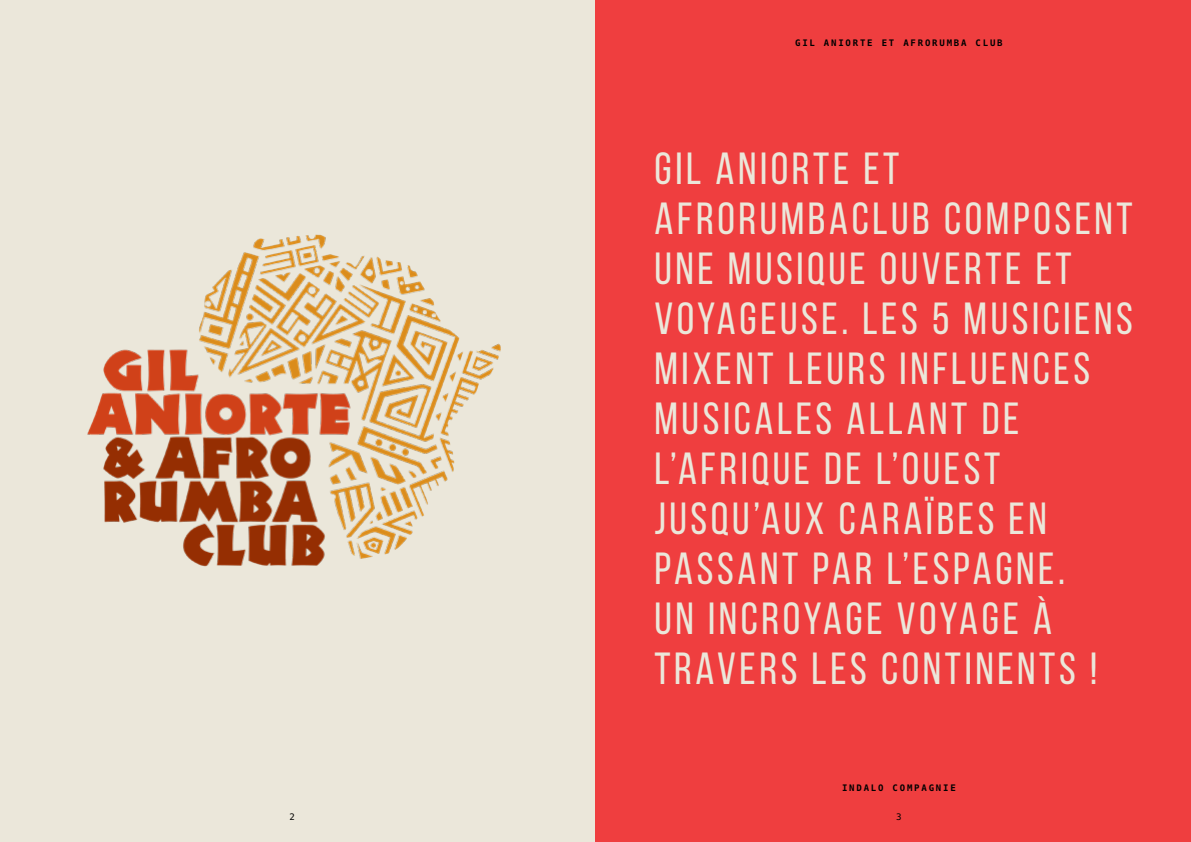
<style>
.page{position:relative;width:1191px;height:842px;background:#fff}
.page>*{position:absolute;margin:0;border:0;box-sizing:border-box;transform-origin:0 0}
.t1{font:45px/50px "Bebas Neue";letter-spacing:.08em;color:#ebe7da}
.t2{font:700 9px "Hack";letter-spacing:.2em;color:#000}
.t3{font:9px "Hack";color:#000}
</style>
<div class="page">
<div style="left:0;top:0;width:595px;height:842px;background:#ebe7da"></div>
<div style="left:595px;top:0;width:596px;height:842px;background:#ef3e3f"></div>
<img style="left:87px;top:234px;width:414px;height:333px">
<p class="t2" style="left:795px;top:38px;width:209px">GIL ANIORTE ET AFRORUMBA CLUB</p>
<p class="t1" style="left:654px;top:144px;width:480px">GIL ANIORTE ET<br>AFRORUMBACLUB COMPOSENT<br>UNE MUSIQUE OUVERTE ET<br>VOYAGEUSE. LES 5 MUSICIENS<br>MIXENT LEURS INFLUENCES<br>MUSICALES ALLANT DE<br>L’AFRIQUE DE L’OUEST<br>JUSQU’AUX CARAÏBES EN<br>PASSANT PAR L’ESPAGNE.<br>UN INCROYAGE VOYAGE À<br>TRAVERS LES CONTINENTS !</p>
<p class="t2" style="left:842px;top:782px;width:115px">INDALO COMPAGNIE</p>
<p class="t3" style="left:289px;top:811px;width:7px">2</p>
<p class="t3" style="left:896px;top:811px;width:7px">3</p>
</div>
